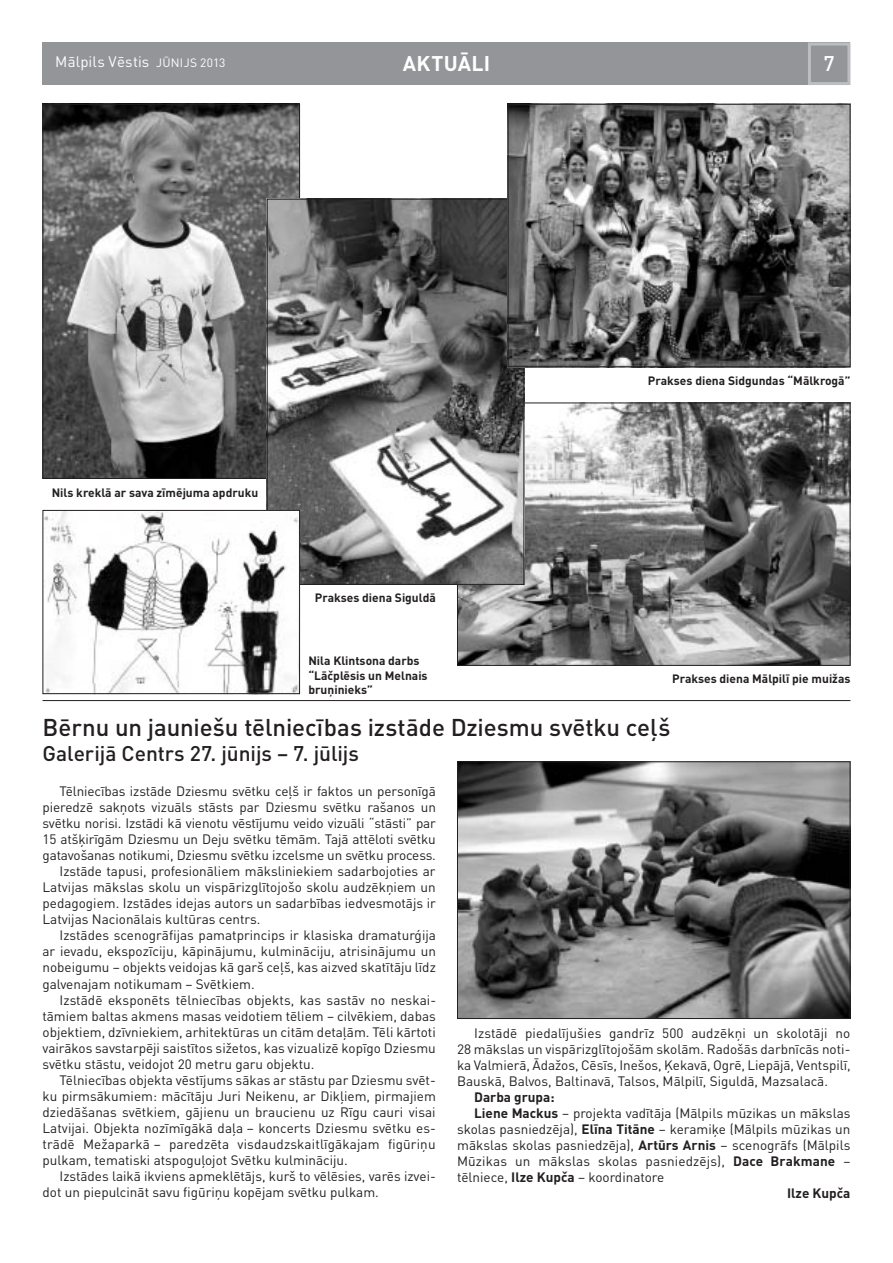
<style>
.page{position:relative;width:893px;height:1263px;background:#fff}
.page>*{position:absolute;margin:0;border:0;box-sizing:border-box;transform-origin:0 0}
.t1{font:500 24px "DIN Pro";color:#231f20}
.t2{font:500 21px "DIN Pro";color:#231f20}
.t3{font:700 21px "DIN Pro";color:#fff}
.t4{font:500 21px "DIN Pro";color:#fff}
.t5{font:15px "DIN Pro";letter-spacing:.01em;color:#fff}
.t6{font:13.5px/16px "DIN Pro";color:#231f20;text-align:justify}
.t7{font:700 13.5px "DIN Pro";color:#231f20}
.t8{font:700 12px/14.4px "DIN Pro";color:#231f20}
.s1{font-size:12px}
.s2{font-weight:700}
</style>
<div class="page">
<div style="left:43px;top:43px;width:807px;height:42px;background:#939598"></div>
<div style="left:808px;top:43px;width:42px;height:42px;border:3px solid #bcbdc0"></div>
<img style="left:45px;top:106px;width:253px;height:371px">
<img style="left:459px;top:763px;width:389px;height:254px">
<div style="left:457px;top:761px;width:393px;height:258px;border:1px solid #231f20"></div>
<img style="left:459px;top:405px;width:389px;height:259px">
<div style="left:457px;top:403px;width:393px;height:263px;border:1px solid #231f20"></div>
<img style="left:269px;top:201px;width:253px;height:382px">
<img style="left:510px;top:106px;width:338px;height:259px">
<div style="left:508px;top:104px;width:342px;height:263px;border:1px solid #231f20"></div>
<img style="left:45px;top:512px;width:253px;height:180px">
<div style="left:43px;top:510px;width:257px;height:184px;border:1px solid #231f20"></div>
<hr style="left:43px;top:700px;width:807px;height:1px;background:#231f20">
<p class="t5" style="left:55px;top:51px;width:172px">Mālpils Vēstis <span class="s1">jūnijs 2013</span></p>
<h2 class="t3" style="left:403px;top:49px;width:28px">Aktu</h2>
<h2 class="t3" style="left:458px;top:49px;width:23px">āli</h2>
<h2 class="t4" style="left:824px;top:49px;width:13px">7</h2>
<p class="t8" style="left:52px;top:484px;width:208px">Nils kreklā ar sava zīmējuma apdruku</p>
<p class="t8" style="left:315px;top:590px;width:123px">Prakses diena Siguldā</p>
<p class="t8" style="left:308px;top:653px;width:121px">Nila Klintsona darbs “Lāčplēsis un Melnais bruņinieks”</p>
<p class="t8" style="left:648px;top:373px;width:204px">Prakses diena Sidgundas “Mālkrogā”</p>
<p class="t8" style="left:672px;top:671px;width:180px">Prakses diena Mālpilī pie muižas</p>
<h1 class="t1" style="left:43px;top:710px;width:629px">Bērnu un jauniešu tēlniecības izstāde Dziesmu svētku ceļš</h1>
<h2 class="t2" style="left:43px;top:739px;width:318px">Galerijā Centrs 27. jūnijs – 7. jūlijs</h2>
<p class="t6" style="left:60px;top:782px;width:378px">Tēlniecības izstāde Dziesmu svētku ceļš ir faktos un personīgā</p>
<p class="t6" style="left:43px;top:798px;width:395px">pieredzē sakņots vizuāls stāsts par Dziesmu svētku rašanos un</p>
<p class="t6" style="left:43px;top:814px;width:395px">svētku norisi. Izstādi kā vienotu vēstījumu veido vizuāli “stāsti” par</p>
<p class="t6" style="left:43px;top:830px;width:395px">15 atšķirīgām Dziesmu un Deju svētku tēmām. Tajā attēloti svētku</p>
<p class="t6" style="left:43px;top:847px;width:395px">gatavošanas notikumi, Dziesmu svētku izcelsme un svētku process.</p>
<p class="t6" style="left:60px;top:863px;width:378px">Izstāde tapusi, profesionāliem māksliniekiem sadarbojoties ar</p>
<p class="t6" style="left:43px;top:879px;width:395px">Latvijas mākslas skolu un vispārizglītojošo skolu audzēkņiem un</p>
<p class="t6" style="left:43px;top:895px;width:395px">pedagogiem. Izstādes idejas autors un sadarbības iedvesmotājs ir</p>
<p class="t6" style="left:43px;top:911px;width:219px">Latvijas Nacionālais kultūras centrs.</p>
<p class="t6" style="left:60px;top:927px;width:378px">Izstādes scenogrāfijas pamatprincips ir klasiska dramaturģija</p>
<p class="t6" style="left:43px;top:943px;width:395px">ar ievadu, ekspozīciju, kāpinājumu, kulmināciju, atrisinājumu un</p>
<p class="t6" style="left:43px;top:959px;width:395px">nobeigumu – objekts veidojas kā garš ceļš, kas aizved skatītāju līdz</p>
<p class="t6" style="left:43px;top:975px;width:214px">galvenajam notikumam – Svētkiem.</p>
<p class="t6" style="left:60px;top:991px;width:378px">Izstādē eksponēts tēlniecības objekts, kas sastāv no neskai-</p>
<p class="t6" style="left:43px;top:1007px;width:395px">tāmiem baltas akmens masas veidotiem tēliem – cilvēkiem, dabas</p>
<p class="t6" style="left:43px;top:1023px;width:395px">objektiem, dzīvniekiem, arhitektūras un citām detaļām. Tēli kārtoti</p>
<p class="t6" style="left:43px;top:1039px;width:395px">vairākos savstarpēji saistītos sižetos, kas vizualizē kopīgo Dziesmu</p>
<p class="t6" style="left:43px;top:1055px;width:273px">svētku stāstu, veidojot 20 metru garu objektu.</p>
<p class="t6" style="left:60px;top:1071px;width:378px">Tēlniecības objekta vēstījums sākas ar stāstu par Dziesmu svēt-</p>
<p class="t6" style="left:43px;top:1087px;width:395px">ku pirmsākumiem: mācītāju Juri Neikenu, ar Dikļiem, pirmajiem</p>
<p class="t6" style="left:43px;top:1103px;width:395px">dziedāšanas svētkiem, gājienu un braucienu uz Rīgu cauri visai</p>
<p class="t6" style="left:43px;top:1119px;width:395px">Latvijai. Objekta nozīmīgākā daļa – koncerts Dziesmu svētku es-</p>
<p class="t6" style="left:43px;top:1135px;width:395px">trādē Mežaparkā – paredzēta visdaudzskaitlīgākajam figūriņu</p>
<p class="t6" style="left:43px;top:1151px;width:307px">pulkam, tematiski atspoguļojot Svētku kulmināciju.</p>
<p class="t6" style="left:60px;top:1168px;width:378px">Izstādes laikā ikviens apmeklētājs, kurš to vēlēsies, varēs izvei-</p>
<p class="t6" style="left:43px;top:1184px;width:338px">dot un piepulcināt savu figūriņu kopējam svētku pulkam.</p>
<p class="t6" style="left:457px;top:1024px;width:395px;text-indent:17px">Izstādē piedalījušies gandrīz 500 audzēkņi un skolotāji no 28 mākslas un vispārizglītojošām skolām. Radošās darbnīcās noti&shy;ka Valmierā, Ādažos, Cēsīs, Inešos, Ķekavā, Ogrē, Liepājā, Ventspilī, Bauskā, Balvos, Baltinavā, Talsos, Mālpilī, Siguldā, Mazsalacā.</p>
<p class="t7" style="left:474px;top:1088px;width:82px">Darba grupa:</p>
<p class="t6" style="left:474px;top:1104px;width:378px"><span class="s2">Liene Mackus</span> – projekta vadītāja (Mālpils mūzikas un mākslas</p>
<p class="t6" style="left:457px;top:1120px;width:395px">skolas pasniedzēja), <span class="s2">Elīna Titāne</span> – keramiķe (Mālpils mūzikas un</p>
<p class="t6" style="left:457px;top:1137px;width:395px">mākslas skolas pasniedzēja), <span class="s2">Artūrs Arnis</span> – scenogrāfs (Mālpils</p>
<p class="t6" style="left:457px;top:1153px;width:395px">Mūzikas un mākslas skolas pasniedzējs), <span class="s2">Dace Brakmane</span> –</p>
<p class="t6" style="left:457px;top:1169px;width:209px">tēlniece, <span class="s2">Ilze Kupča</span> – koordinatore</p>
<p class="t7" style="left:787px;top:1184px;width:65px">Ilze Kupča</p>
</div>
